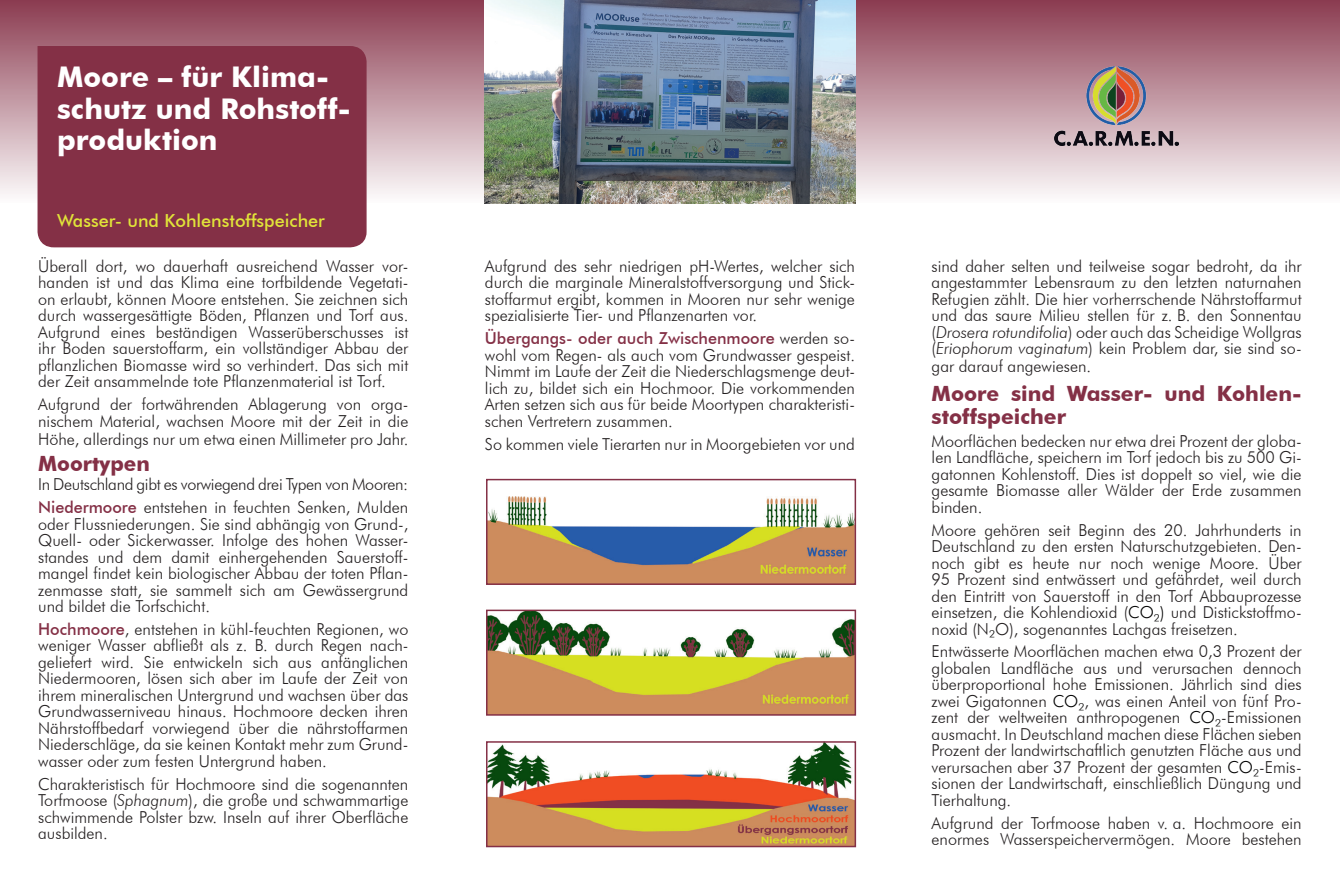
<style>
.page{position:relative;width:1340px;height:893px;background:#fff}
.page>*{position:absolute;margin:0;border:0;box-sizing:border-box;transform-origin:0 0}
.t1{font:700 28.5px/31.5px "Futura BT";color:#fff}
.t2{font:700 21px/22.5px "Futura BT";color:#843046}
.t3{font:500 18px "Futura BT";color:#e0e339}
.t4{font:300 16.5px/16.5px "Futura BT";color:#231f20;text-align:justify}
.t5{font:300 16.5px/23px "Futura BT";letter-spacing:-.02em;color:#231f20}
.t6{font:300 16.5px "Futura BT";color:#000}
.s1{font-weight:500;color:#843046}
.s2{font-style:italic}
.s3{color:#000}
</style>
<div class="page">
<div style="left:0;top:0;width:1339px;height:203px;background:linear-gradient(to bottom,#8b3c51,#fcfbfc)"></div>
<img style="left:1054px;top:66px;width:124px;height:80px">
<img style="left:485px;top:0;width:370px;height:203px">
<div style="left:37px;top:45px;width:330px;height:203px;background:#843046"></div>
<img style="left:489px;top:497px;width:364px;height:85px">
<div style="left:486px;top:479px;width:370px;height:106px;border:2px solid #843046"></div>
<img style="left:489px;top:613px;width:364px;height:100px">
<div style="left:486px;top:610px;width:370px;height:106px;border:2px solid #843046"></div>
<img style="left:489px;top:744px;width:364px;height:100px">
<div style="left:486px;top:741px;width:370px;height:106px;border:2px solid #843046"></div>
<h1 class="t1" style="left:57px;top:61px;width:295px">Moore – für Klima&shy;schutz und Rohstoff&shy;produktion</h1>
<p class="t3" style="left:57px;top:210px;width:269px">Wasser- und Kohlenstoffspeicher</p>
<p class="t4" style="left:38px;top:258px;width:372px">Überall dort, wo dauerhaft ausreichend Wasser vor&shy;handen ist und das Klima eine torfbildende Vegetati&shy;on erlaubt, können Moore entstehen. Sie zeichnen sich durch wassergesättigte Böden, Pflanzen und Torf aus.<br>Aufgrund eines beständigen Wasserüberschusses ist ihr Boden sauerstoffarm, ein vollständiger Abbau der pflanzlichen Biomasse wird so verhindert. Das sich mit der Zeit ansammelnde tote Pflanzenmaterial ist Torf.</p>
<p class="t4" style="left:38px;top:396px;width:372px">Aufgrund der fortwährenden Ablagerung von orga&shy;nischem Material, wachsen Moore mit der Zeit in die</p>
<p class="t4" style="left:38px;top:431px;width:371px">Höhe, allerdings nur um etwa einen Millimeter pro Jahr.</p>
<p class="t2" style="left:38px;top:452px;width:113px">Moortypen</p>
<p class="t5" style="left:38px;top:473px;width:371px">In Deutschland gibt es vorwiegend drei Typen von Mooren:<br><span class="s1">Niedermoore</span> entstehen in feuchten Senken, Mulden</p>
<p class="t4" style="left:38px;top:515px;width:372px">oder Flussniederungen. Sie sind abhängig von Grund-, Quell- oder Sickerwasser. Infolge des hohen Wasser&shy;standes und dem damit einhergehenden Sauerstoff&shy;mangel findet kein biologischer Abbau der toten Pflan&shy;zenmasse statt, sie sammelt sich am Gewässergrund und bildet die Torfschicht.</p>
<p class="t4" style="left:38px;top:621px;width:372px"><span class="s1">Hochmoore</span>, entstehen in kühl-feuchten Regionen, wo weniger Wasser abfließt als z. B. durch Regen nach&shy;geliefert wird. Sie entwickeln sich aus anfänglichen Niedermooren, lösen sich aber im Laufe der Zeit von ihrem mineralischen Untergrund und wachsen über das Grundwasserniveau hinaus. Hochmoore decken ihren Nährstoffbedarf vorwiegend über die nährstoffarmen Niederschläge, da sie keinen Kontakt mehr zum Grund&shy;wasser oder zum festen Untergrund haben.</p>
<p class="t4" style="left:38px;top:776px;width:372px">Charakteristisch für Hochmoore sind die sogenannten Torfmoose (<span class="s2">Sphagnum</span>), die große und schwammartige schwimmende Polster bzw. Inseln auf ihrer Oberfläche ausbilden.</p>
<p class="t4" style="left:485px;top:258px;width:371px">Aufgrund des sehr niedrigen pH-Wertes, welcher sich durch die marginale Mineralstoffversorgung und Stick&shy;stoffarmut ergibt, kommen in Mooren nur sehr wenige spezialisierte Tier- und Pflanzenarten vor.</p>
<p class="t4" style="left:485px;top:330px;width:371px"><span class="s1">Übergangs- oder auch Zwischenmoore</span> werden so&shy;wohl vom Regen- als auch vom Grundwasser gespeist.<br>Nimmt im Laufe der Zeit die Niederschlagsmenge deut&shy;lich zu, bildet sich ein Hochmoor. Die vorkommenden Arten setzen sich aus für beide Moortypen charakteristi&shy;schen Vertretern zusammen.</p>
<p class="t4" style="left:485px;top:435px;width:371px">So kommen viele Tierarten nur in Moorgebieten vor und</p>
<p class="t4" style="left:931px;top:258px;width:371px">sind daher selten und teilweise sogar bedroht, da ihr angestammter Lebensraum zu den letzten naturnahen Refugien zählt. Die hier vorherrschende Nährstoffarmut und das saure Milieu stellen für z. B. den Sonnentau (<span class="s2">Drosera rotundifolia</span>) oder auch das Scheidige Wollgras (<span class="s2">Eriophorum vaginatum</span>) kein Problem dar, sie sind so-</p>
<p class="t4" style="left:931px;top:358px;width:161px">gar darauf angewiesen.</p>
<p class="t2" style="left:931px;top:382px;width:371px">Moore sind Wasser- und Kohlen&shy;stoffspeicher</p>
<p class="t4" style="left:931px;top:432px;width:371px">Moorflächen bedecken nur etwa drei Prozent der globa&shy;len Landfläche, speichern im Torf jedoch bis zu 500 Gi&shy;gatonnen Kohlenstoff. Dies ist doppelt so viel, wie die gesamte Biomasse aller Wälder der Erde zusammen binden.</p>
<p class="t4" style="left:931px;top:521px;width:371px">Moore gehören seit Beginn des 20. Jahrhunderts in Deutschland zu den ersten Naturschutzgebieten. Den&shy;noch gibt es heute nur noch wenige Moore. Über 95 Prozent sind entwässert und gefährdet, weil durch den Eintritt von Sauerstoff in den Torf Abbauprozesse einsetzen, die Kohlendioxid (<span class="s3">CO )</span> und Distickstoffmo-</p>
<p class="t6" style="left:1153px;top:610px;width:8px">²</p>
<p class="t4" style="left:931px;top:620px;width:308px">noxid (N O), sogenanntes Lachgas freisetzen.</p>
<p class="t6" style="left:989px;top:626px;width:8px">²</p>
<p class="t4" style="left:931px;top:643px;width:371px">Entwässerte Moorflächen machen etwa 0,3 Prozent der globalen Landfläche aus und verursachen dennoch überproportional hohe Emissionen. Jährlich sind dies zwei Gigatonnen <span class="s3">CO</span> , was einen Anteil von fünf Pro-</p>
<p class="t6" style="left:1078px;top:699px;width:8px">²</p>
<p class="t4" style="left:931px;top:709px;width:371px">zent der weltweiten anthropogenen <span class="s3">CO</span> -Emissionen</p>
<p class="t6" style="left:1215px;top:715px;width:8px">²</p>
<p class="t4" style="left:931px;top:726px;width:371px">ausmacht. In Deutschland machen diese Flächen sieben Prozent der landwirtschaftlich genutzten Fläche aus und verursachen aber 37 Prozent der gesamten <span class="s3">CO</span> -Emis-</p>
<p class="t6" style="left:1252px;top:765px;width:8px">²</p>
<p class="t4" style="left:931px;top:775px;width:371px">sionen der Landwirtschaft, einschließlich Düngung und<br>Tierhaltung.</p>
<p class="t4" style="left:931px;top:815px;width:371px">Aufgrund der Torfmoose haben v. a. Hochmoore ein enormes Wasserspeichervermögen. Moore bestehen</p>
</div>
